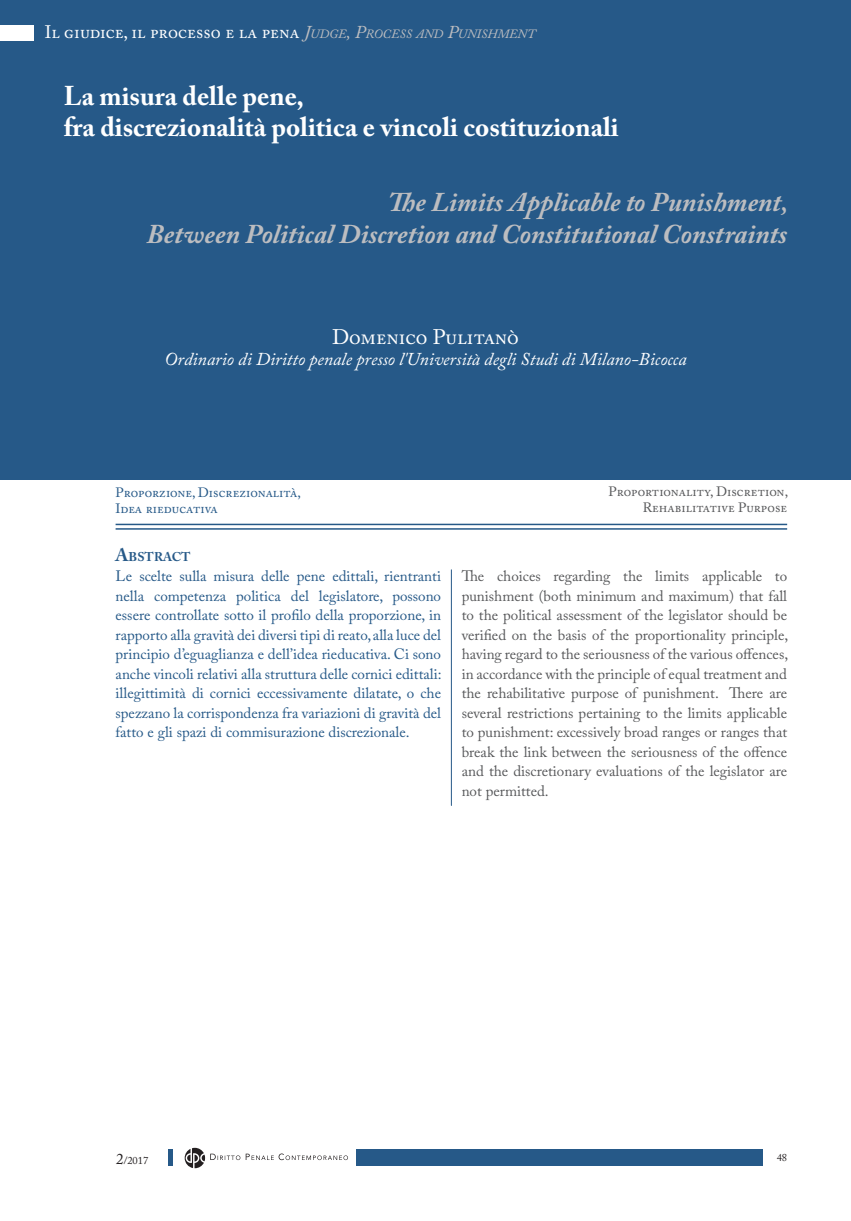
<style>
.page{position:relative;width:851px;height:1221px;background:#fff}
.page>*{position:absolute;margin:0;border:0;box-sizing:border-box;transform-origin:0 0}
.titolo_articolo_ENG{font:italic 700 27px "Adobe Caslon Pro";color:#bcbdc0}
.titolo_articolo_ITA{font:700 27px "Adobe Caslon Pro";color:#fff}
.Autore_articolo{font:21px "Adobe Caslon Pro";color:#fff}
.Autore_articolo-2{font:italic 18px "Adobe Caslon Pro";color:#fff}
.t1{font:18px "Adobe Caslon Pro";color:#fff}
.AbstractENG{font:15px/19.5px "Adobe Caslon Pro";letter-spacing:.005em;color:#57585a;text-align:justify}
.AbstractITA{font:15px/19.5px "Adobe Caslon Pro";color:#265988;text-align:justify}
.t2{font:13.5px "Adobe Caslon Pro";color:#57585a}
.t3{font:13.5px "Adobe Caslon Pro";color:#265988}
.AbstractITA-2{font:700 12.6px "Adobe Caslon Pro";color:#265988}
.t4{font:10.5px "Adobe Caslon Pro";color:#231f20}
.s1{font-style:italic;color:#bcbdc0}
.s2{font-style:italic;font-size:12.6px;color:#bcbdc0}
.s3{font-size:18px}
.s4{font-size:15px}
</style>
<div class="page">
<div style="left:168px;top:1149px;width:5px;height:17px;background:#265988"></div>
<div style="left:356px;top:1149px;width:407px;height:17px;background:#265988"></div>
<svg style="left:185px;top:1147px;width:163px;height:21px"></svg>
<div style="left:0;top:0;width:850px;height:479px;background:#265988"></div>
<div style="left:0;top:25px;width:33px;height:15px;background:#fff"></div>
<hr style="left:116px;top:523px;width:671px;height:2px;background:#265988">
<hr style="left:116px;top:528px;width:671px;height:1px;background:#265988">
<hr style="left:451px;top:569px;width:1px;height:236px;background:#265988">
<p class="t1" style="left:45px;top:21px;width:492px">Il giudice, il processo e la pena <span class="s1">J</span><span class="s2">UDGE</span><span class="s1">, P</span><span class="s2">ROCESS AND</span> <span class="s1">P</span><span class="s2">UNISHMENT</span></p>
<p class="titolo_articolo_ITA" style="left:64px;top:80px;width:242px">La misura delle pene,</p>
<p class="titolo_articolo_ITA" style="left:64px;top:111px;width:556px">fra discrezionalità politica e vincoli costituzionali</p>
<p class="titolo_articolo_ENG" style="left:388px;top:186px;width:401px">The Limits Applicable to Punishment,</p>
<p class="titolo_articolo_ENG" style="left:147px;top:217px;width:641px">Between Political Discretion and Constitutional Constraints</p>
<p class="Autore_articolo" style="left:332px;top:324px;width:188px">Domenico Pulitanò</p>
<p class="Autore_articolo-2" style="left:164px;top:348px;width:523px">Ordinario di Diritto penale presso l'Università degli Studi di Milano-Bicocca</p>
<p class="t3" style="left:116px;top:484px;width:187px">Proporzione, Discrezionalità,</p>
<p class="t3" style="left:116px;top:500px;width:104px">Idea rieducativa</p>
<p class="t2" style="left:608px;top:483px;width:181px">Proportionality, Discretion,</p>
<p class="t2" style="left:642px;top:499px;width:146px">Rehabilitative Purpose</p>
<p class="AbstractITA-2" style="left:116px;top:549px;width:76px"><span class="s3">A</span>BSTRACT</p>
<p class="AbstractITA" style="left:116px;top:566px;width:327px">Le scelte sulla misura delle pene edittali, rientranti nella competenza politica del legislatore, possono essere controllate sotto il profilo della proporzione, in rapporto alla gravità dei diversi tipi di reato, alla luce del principio d’eguaglianza e dell’idea rieducativa. Ci sono anche vincoli relativi alla struttura delle cornici edittali: illegittimità di cornici eccessivamente dilatate, o che spezzano la corrispondenza fra variazioni di gravità del fatto e gli spazi di commisurazione discrezionale.</p>
<p class="AbstractENG" style="left:461px;top:566px;width:328px">The choices regarding the limits applicable to punishment (both minimum and maximum) that fall to the political assessment of the legislator should be verified on the basis of the proportionality principle, having regard to the seriousness of the various offences, in accordance with the principle of equal treatment and the rehabilitative purpose of punishment. There are several restrictions pertaining to the limits applicable to punishment: excessively broad ranges or ranges that break the link between the seriousness of the offence and the discretionary evaluations of the legislator are not permitted.</p>
<p class="t4" style="left:116px;top:1153px;width:34px"><span class="s4">2</span>/2017</p>
<p class="t4" style="left:776px;top:1150px;width:12px">48</p>
</div>
